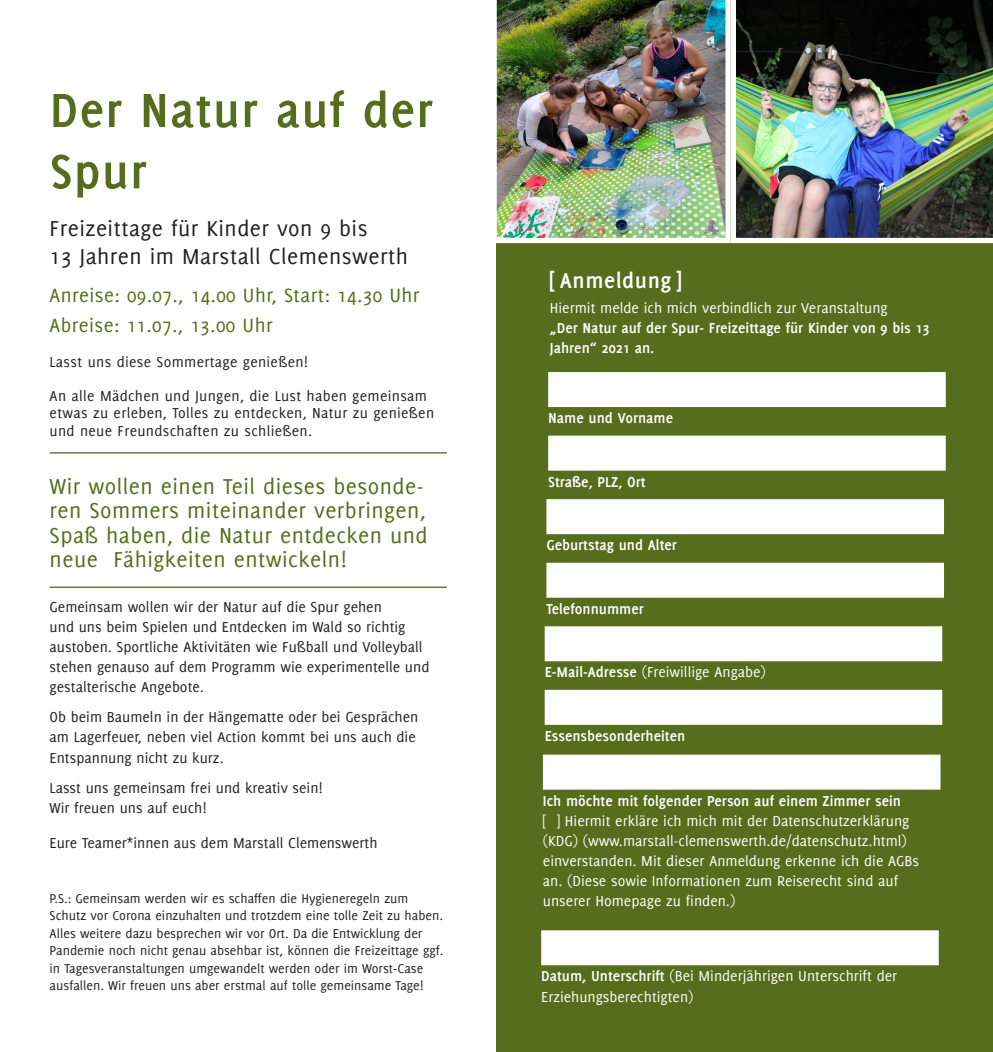
<style>
.page{position:relative;width:993px;height:1052px;background:#fff}
.page>*{position:absolute;margin:0;border:0;box-sizing:border-box;transform-origin:0 0}
.Headline{font:700 52.5px/61.2px "Delicious";letter-spacing:.02em;color:#556d1c}
.Hightlight_Headline{font:23.62px/24.5px "Delicious";letter-spacing:.02em;color:#556d1c}
.Subheadline{font:23.62px/28px "Delicious";letter-spacing:.02em;color:#231f20}
.Zwischenüberschrift{font:700 23.62px "Delicious";letter-spacing:.025em;color:#fff}
.Subheadline-2{font:21px/29.8px "Delicious";letter-spacing:.02em;color:#556d1c}
.copytext{font:15.75px/20.1px "Delicious";color:#231f20}
.t1{font:15.75px/20.1px "Delicious";color:#fff}
.Copytext__negativ{font:700 15.75px/20.1px "Delicious";color:#fff}
.Subheadline-3{font:15.75px/33.2px "Delicious";letter-spacing:.02em;color:#231f20}
.copytext-2{font:14px/17.5px "Delicious";color:#231f20}
.s1{font-weight:400}
.s2{font-weight:700}
</style>
<div class="page">
<div style="left:496px;top:0;width:496px;height:1052px;background:#556d1c"></div>
<hr style="left:50px;top:452px;width:396px;height:1px;background:#556d1c">
<hr style="left:50px;top:586px;width:396px;height:2px;background:#556d1c">
<div style="left:548px;top:372px;width:397px;height:35px;background:#fff"></div>
<div style="left:548px;top:435px;width:397px;height:35px;background:#fff"></div>
<div style="left:546px;top:499px;width:397px;height:35px;background:#fff"></div>
<div style="left:546px;top:563px;width:397px;height:35px;background:#fff"></div>
<div style="left:544px;top:626px;width:397px;height:35px;background:#fff"></div>
<div style="left:544px;top:690px;width:397px;height:35px;background:#fff"></div>
<div style="left:542px;top:754px;width:398px;height:35px;background:#fff"></div>
<div style="left:541px;top:930px;width:397px;height:35px;background:#fff"></div>
<img style="left:496px;top:0;width:234px;height:243px">
<img style="left:730px;top:0;width:262px;height:243px">
<p class="Headline" style="left:50px;top:79px;width:384px">Der Natur auf der<br>Spur</p>
<p class="Subheadline" style="left:50px;top:214px;width:360px">Freizeittage für Kinder von 9 bis<br>13 Jahren im Marstall Clemenswerth</p>
<p class="Subheadline-2" style="left:50px;top:280px;width:371px">Anreise: 09.07., 14.00 Uhr, Start: 14.30 Uhr<br>Abreise: 11.07., 13.00 Uhr</p>
<p class="Subheadline-3" style="left:50px;top:345px;width:379px">Lasst uns diese Sommertage genießen!<br>An alle Mädchen und Jungen, die Lust haben gemeinsam</p>
<p class="Subheadline-3" style="left:50px;top:404px;width:386px;line-height:17.5px">etwas zu erleben, Tolles zu entdecken, Natur zu genießen und neue Freundschaften zu schließen.</p>
<p class="Hightlight_Headline" style="left:50px;top:473px;width:379px">Wir wollen einen Teil dieses besonde&shy;ren Sommers miteinander verbringen, Spaß haben, die Natur entdecken und neue Fähigkeiten entwickeln!</p>
<p class="copytext" style="left:50px;top:596px;width:381px">Gemeinsam wollen wir der Natur auf die Spur gehen<br>und uns beim Spielen und Entdecken im Wald so richtig austoben. Sportliche Aktivitäten wie Fußball und Volleyball stehen genauso auf dem Programm wie experimentelle und gestalterische Angebote.</p>
<p class="copytext" style="left:50px;top:707px;width:370px">Ob beim Baumeln in der Hängematte oder bei Gesprächen am Lagerfeuer, neben viel Action kommt bei uns auch die<br>Entspannung nicht zu kurz.</p>
<p class="copytext" style="left:50px;top:777px;width:274px">Lasst uns gemeinsam frei und kreativ sein!<br>Wir freuen uns auf euch!</p>
<p class="copytext" style="left:50px;top:832px;width:329px">Eure Teamer*innen aus dem Marstall Clemenswerth</p>
<p class="copytext-2" style="left:50px;top:889px;width:395px">P.S.: Gemeinsam werden wir es schaffen die Hygieneregeln zum Schutz vor Corona einzuhalten und trotzdem eine tolle Zeit zu haben.<br>Alles weitere dazu besprechen wir vor Ort. Da die Entwicklung der Pandemie noch nicht genau absehbar ist, können die Freizeittage ggf. in Tagesveranstaltungen umgewandelt werden oder im Worst-Case ausfallen. Wir freuen uns aber erstmal auf tolle gemeinsame Tage!</p>
<p class="Zwischenüberschrift" style="left:549px;top:267px;width:133px">[ Anmeldung ]</p>
<p class="Copytext__negativ" style="left:549px;top:298px;width:381px"><span class="s1">Hiermit melde ich mich verbindlich zur Veranstaltung<br></span>„Der Natur auf der Spur- Freizeittage für Kinder von 9 bis 13<br>Jahren“ 2021 an.</p>
<p class="Copytext__negativ" style="left:548px;top:408px;width:126px">Name und Vorname</p>
<p class="Copytext__negativ" style="left:548px;top:471px;width:99px">Straße, PLZ, Ort</p>
<p class="Copytext__negativ" style="left:546px;top:535px;width:132px">Geburtstag und Alter</p>
<p class="Copytext__negativ" style="left:546px;top:598px;width:99px">Telefonnummer</p>
<p class="t1" style="left:544px;top:662px;width:223px"><span class="s2">E-Mail-Adresse</span> (Freiwillige Angabe)</p>
<p class="Copytext__negativ" style="left:544px;top:725px;width:142px">Essensbesonderheiten</p>
<p class="t1" style="left:542px;top:790px;width:377px"><span class="s2">Ich möchte mit folgender Person auf einem Zimmer sein<br></span>[ ] Hiermit erkläre ich mich mit der Datenschutzerklärung (KDG) (www.marstall-clemenswerth.de/datenschutz.html) einverstanden. Mit dieser Anmeldung erkenne ich die AGBs an. (Diese sowie Informationen zum Reiserecht sind auf unserer Homepage zu finden.)</p>
<p class="t1" style="left:541px;top:966px;width:357px"><span class="s2">Datum, Unterschrift</span> (Bei Minderjährigen Unterschrift der<br>Erziehungsberechtigten)</p>
</div>
